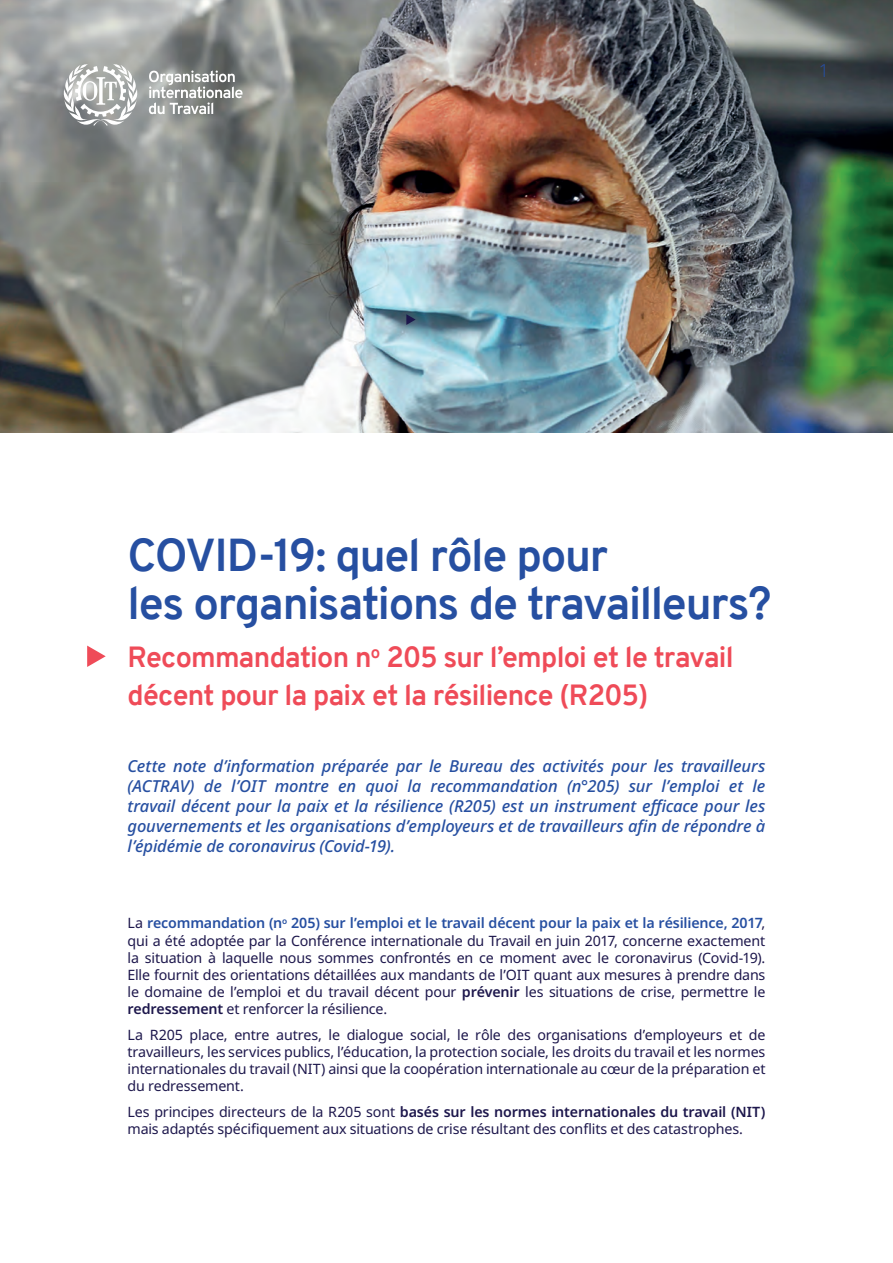
<style>
.page{position:relative;width:893px;height:1263px;background:#fff}
.page>*{position:absolute;margin:0;border:0;box-sizing:border-box;transform-origin:0 0}
.titre_doc{font:700 45px/47.5px "Overpass";letter-spacing:-.03em;color:#264fa1}
.titre_doc-2{font:700 28.5px/37.5px "Overpass";letter-spacing:-.025em;color:#ef4b58}
.Briefing_A4_-_Page_N{font:300 18px "Noto Sans";color:#264fa1}
.body{font:italic 500 16.5px/19.8px "Noto Sans";letter-spacing:-.01em;color:#264fa1;text-align:justify}
.body-2{font:14.25px/17.1px "Noto Sans";letter-spacing:-.01em;color:#1d174c;text-align:justify}
.s1{font-weight:600;color:#264fa1}
.s2{font-weight:600}
</style>
<div class="page">
<img style="left:0;top:0;width:893px;height:432px">
<svg style="left:149px;top:70px;width:94px;height:44px"></svg>
<svg style="left:64px;top:64px;width:75px;height:62px"></svg>
<svg style="left:87px;top:646px;width:19px;height:21px"></svg>
<svg style="left:406px;top:314px;width:10px;height:11px"></svg>
<p class="Briefing_A4_-_Page_N" style="left:819px;top:57px;width:12px">1</p>
<p class="titre_doc" style="left:128px;top:532px;width:645px">COVID-19: quel rôle pour<br>les organisations de travailleurs?</p>
<p class="titre_doc-2" style="left:128px;top:639px;width:608px">Recommandation n<sup>o</sup> 205 sur l’emploi et le travail décent pour la paix et la résilience (R205)</p>
<p class="body" style="left:128px;top:757px;width:639px">Cette note d’information préparée par le Bureau des activités pour les travailleurs (ACTRAV) de l’OIT montre en quoi la recommandation (n°205) sur l’emploi et le travail décent pour la paix et la résilience (R205) est un instrument efficace pour les gouvernements et les organisations d’employeurs et de travailleurs afin de répondre à l’épidémie de coronavirus (Covid-19).</p>
<p class="body-2" style="left:128px;top:915px;width:639px">La <span class="s1">recommandation (n</span><sup>o</sup> <span class="s1">205) sur l’emploi et le travail décent pour la paix et la résilience, 2017</span>, qui a été adoptée par la Conférence internationale du Travail en juin 2017, concerne exactement la situation à laquelle nous sommes confrontés en ce moment avec le coronavirus (Covid-19).<br>Elle fournit des orientations détaillées aux mandants de l’OIT quant aux mesures à prendre dans le domaine de l’emploi et du travail décent pour <span class="s2">prévenir</span> les situations de crise, permettre le <span class="s2">redressement</span> et renforcer la résilience.</p>
<p class="body-2" style="left:128px;top:1026px;width:639px">La R205 place, entre autres, le dialogue social, le rôle des organisations d’employeurs et de travailleurs, les services publics, l’éducation, la protection sociale, les droits du travail et les normes internationales du travail (NIT) ainsi que la coopération internationale au cœur de la préparation et du redressement.</p>
<p class="body-2" style="left:128px;top:1103px;width:639px">Les principes directeurs de la R205 sont <span class="s2">basés sur les normes internationales du travail (NIT) </span>mais adaptés spécifiquement aux situations de crise résultant des conflits et des catastrophes.</p>
</div>
